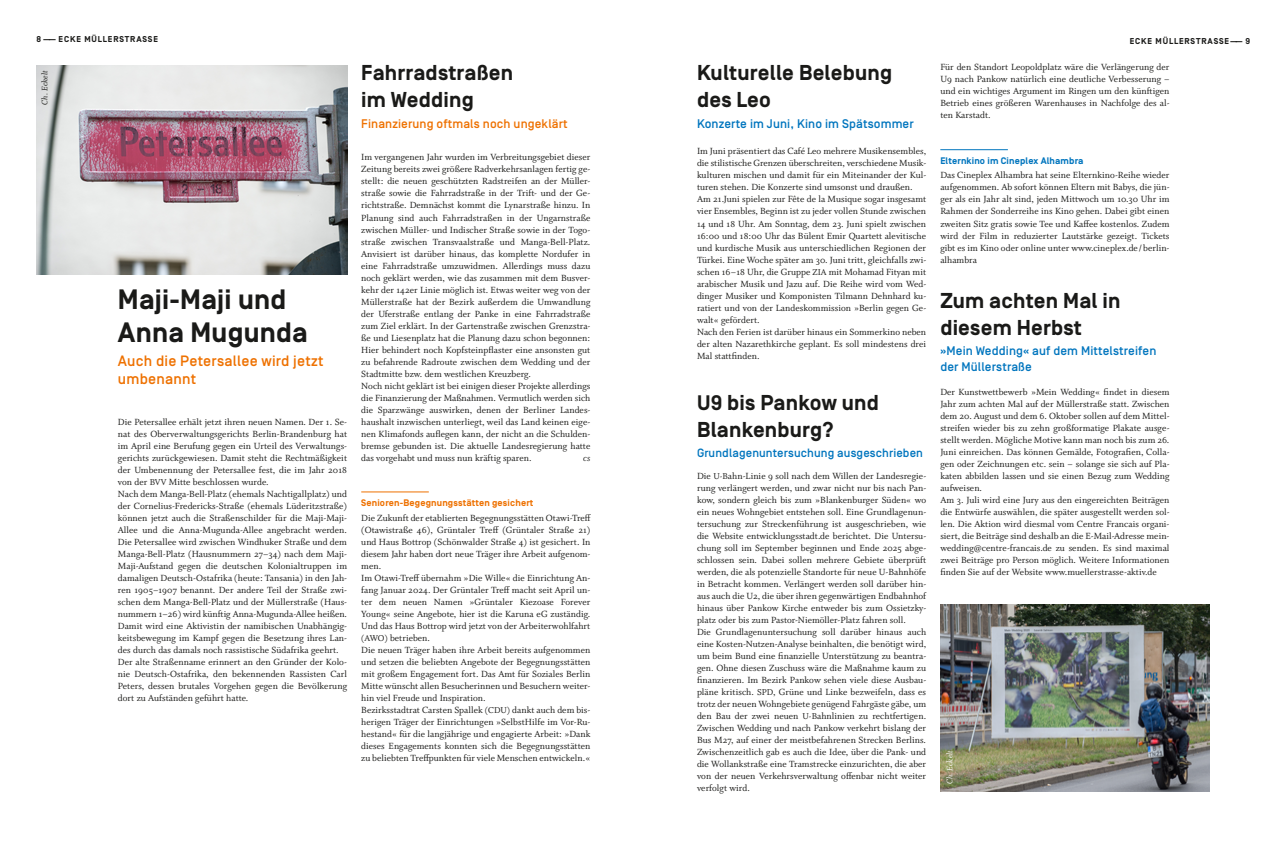
<style>
.page{position:relative;width:1287px;height:851px;background:#fff}
.page>*{position:absolute;margin:0;border:0;box-sizing:border-box;transform-origin:0 0}
.t1{font:700 28px/33.6px "Simplon Norm";letter-spacing:.01em;color:#1a1a18}
.t2{font:700 21.5px/27px "Simplon Norm";letter-spacing:.01em;color:#1a1a18}
.t3{font:500 15px/18px "Simplon Norm";letter-spacing:.015em;color:#ee7100}
.t4{font:500 12.5px/16px "Simplon Norm";letter-spacing:.01em;color:#0075be}
.t5{font:500 12.5px "Simplon Norm";letter-spacing:.01em;color:#ee7100}
.t6{font:500 12px "Simplon Norm";letter-spacing:.01em;color:#0075be}
.t7{font:10px/12px "Whitman";letter-spacing:.005em;color:#1a1a18}
.t8{font:italic 10px "Whitman";color:#1a1a18}
.t9{font:700 9.5px "Simplon Norm";letter-spacing:.015em;color:#ee7100}
.t10{font:700 9.5px "Simplon Norm";letter-spacing:.015em;color:#0075be}
.t11{font:italic 9px "Whitman";letter-spacing:.01em;color:#fff}
.t12{font:italic 9px "Whitman";letter-spacing:.01em;color:#1a1a18}
.t13{font:700 8.5px "Simplon Norm";letter-spacing:.1em;color:#1a1a18}
.s1{font-size:9.5px}
.s2{font-size:21px}
</style>
<div class="page">
<hr style="left:940px;top:149px;width:68px;height:1px;background:#0075be">
<hr style="left:361px;top:491px;width:68px;height:1px;background:#ee7100">
<img style="left:940px;top:604px;width:269px;height:187px">
<img style="left:36px;top:65px;width:311px;height:209px">
<p class="t13" style="left:37px;top:35px;width:123px">8 —— ECKE MÜLLERSTRASSE</p>
<p class="t13" style="left:1130px;top:36px;width:122px">ECKE MÜLLERSTRASSE—— 9</p>
<p class="t12" style="left:40px;top:104px;width:36px;rotate:-90deg">Ch. Eckelt</p>
<h1 class="t1" style="left:118px;top:283px;width:192px">Maji-Maji und<br>Anna Mugunda</h1>
<h3 class="t3" style="left:118px;top:352px;width:207px">Auch die Petersallee wird jetzt umbenannt</h3>
<p class="t7" style="left:118px;top:415px;width:231px">Die Petersallee erhält jetzt ihren neuen Namen. Der 1. Se&shy;nat des Oberverwaltungsgerichts Berlin-Brandenburg hat im April eine Berufung gegen ein Urteil des Verwaltungs&shy;gerichts zurückgewiesen. Damit steht die Rechtmäßigkeit der Umbenennung der Petersallee fest, die im Jahr 2018 von der <span class="s1">BVV</span> Mitte beschlossen wurde.<br>Nach dem Manga-Bell-Platz (ehemals Nachtigallplatz) und der Cornelius-Fredericks-Straße (ehemals Lüderitzstraße) können jetzt auch die Straßenschilder für die Maji-Maji-Allee und die Anna-Mugunda-Allee angebracht werden.<br>Die Petersallee wird zwischen Windhuker Straße und dem Manga-Bell-Platz (Hausnummern 27–34) nach dem Maji-Maji-Aufstand gegen die deutschen Kolonialtruppen im damaligen Deutsch-Ostafrika (heute: Tansania) in den Jah&shy;ren 1905–1907 benannt. Der andere Teil der Straße zwi&shy;schen dem Manga-Bell-Platz und der Müllerstraße (Haus&shy;nummern 1–26) wird künftig Anna-Mugunda-Allee heißen.<br>Damit wird eine Aktivistin der namibischen Unabhängig&shy;keitsbewegung im Kampf gegen die Besetzung ihres Lan&shy;des durch das damals noch rassistische Südafrika geehrt.<br>Der alte Straßenname erinnert an den Gründer der Kolo&shy;nie Deutsch-Ostafrika, den bekennenden Rassisten Carl Peters, dessen brutales Vorgehen gegen die Bevölkerung dort zu Aufständen geführt hatte.</p>
<h2 class="t2" style="left:361px;top:60px;width:153px">Fahrradstraßen im Wedding</h2>
<p class="t5" style="left:361px;top:117px;width:208px">Finanzierung oftmals noch ungeklärt</p>
<p class="t7" style="left:361px;top:151px;width:231px">Im vergangenen Jahr wurden im Verbreitungsgebiet dieser Zeitung bereits zwei größere Radverkehrsanlagen fertig ge&shy;stellt: die neuen geschützten Radstreifen an der Müller&shy;straße sowie die Fahrradstraße in der Trift- und der Ge&shy;richtstraße. Demnächst kommt die Lynarstraße hinzu. In Planung sind auch Fahrradstraßen in der Ungarnstraße zwischen Müller- und Indischer Straße sowie in der Togo&shy;straße zwischen Transvaalstraße und Manga-Bell-Platz.<br>Anvisiert ist darüber hinaus, das komplette Nordufer in eine Fahrradstraße umzuwidmen. Allerdings muss dazu noch geklärt werden, wie das zusammen mit dem Busver&shy;kehr der 142er Linie möglich ist. Etwas weiter weg von der Müllerstraße hat der Bezirk außerdem die Umwandlung der Uferstraße entlang der Panke in eine Fahrradstraße zum Ziel erklärt. In der Gartenstraße zwischen Grenzstra&shy;ße und Liesenplatz hat die Planung dazu schon begonnen:<br>Hier behindert noch Kopfsteinpflaster eine ansonsten gut zu befahrende Radroute zwischen dem Wedding und der Stadtmitte bzw. dem westlichen Kreuzberg.<br>Noch nicht geklärt ist bei einigen dieser Projekte allerdings die Finanzierung der Maßnahmen. Vermutlich werden sich die Sparzwänge auswirken, denen der Berliner Landes&shy;haushalt inzwischen unterliegt, weil das Land keinen eige&shy;nen Klimafonds auflegen kann, der nicht an die Schulden&shy;bremse gebunden ist. Die aktuelle Landesregierung hatte das vorgehabt und muss nun kräftig sparen.</p>
<p class="t8" style="left:583px;top:452px;width:9px">cs</p>
<p class="t9" style="left:361px;top:497px;width:174px">Senioren-Begegnungsstätten gesichert</p>
<p class="t7" style="left:361px;top:511px;width:231px">Die Zukunft der etablierten Begegnungsstätten Otawi-Treff (Otawistraße 46), Grüntaler Treff (Grüntaler Straße 21) und Haus Bottrop (Schönwalder Straße 4) ist gesichert. In diesem Jahr haben dort neue Träger ihre Arbeit aufgenom&shy;men.<br>Im Otawi-Treff übernahm »Die Wille« die Einrichtung An&shy;fang Januar 2024. Der Grüntaler Treff macht seit April un&shy;ter dem neuen Namen »Grüntaler Kiezoase Forever Young« seine Angebote, hier ist die Karuna eG zuständig.<br>Und das Haus Bottrop wird jetzt von der Arbeiterwohlfahrt <span class="s1">(AWO)</span> betrieben.<br>Die neuen Träger haben ihre Arbeit bereits aufgenommen und setzen die beliebten Angebote der Begegnungsstätten mit großem Engagement fort. Das Amt für Soziales Berlin Mitte wünscht allen Besucherinnen und Besuchern weiter&shy;hin viel Freude und Inspiration.<br>Bezirksstadtrat Carsten Spallek <span class="s1">(CDU)</span> dankt auch dem bis&shy;herigen Träger der Einrichtungen »SelbstHilfe im Vor-Ru&shy;hestand« für die langjährige und engagierte Arbeit: »Dank dieses Engagements konnten sich die Begegnungsstätten zu beliebten Treffpunkten für viele Menschen entwickeln.«</p>
<h2 class="t2" style="left:697px;top:60px;width:197px">Kulturelle Belebung des Leo</h2>
<p class="t4" style="left:697px;top:116px;width:218px">Konzerte im Juni, Kino im Spätsommer</p>
<p class="t7" style="left:697px;top:145px;width:231px">Im Juni präsentiert das Café Leo mehrere Musikensembles, die stilistische Grenzen überschreiten, verschiedene Musik&shy;kulturen mischen und damit für ein Miteinander der Kul&shy;turen stehen. Die Konzerte sind umsonst und draußen.<br>Am 21.Juni spielen zur Fête de la Musique sogar insgesamt vier Ensembles, Beginn ist zu jeder vollen Stunde zwischen 14 und 18 Uhr. Am Sonntag, dem 23. Juni spielt zwischen 16:00 und 18:00 Uhr das Bülent Emir Quartett alevitische und kurdische Musik aus unterschiedlichen Regionen der Türkei. Eine Woche später am 30. Juni tritt, gleichfalls zwi&shy;schen 16–18 Uhr, die Gruppe <span class="s1">ZIA</span> mit Mohamad Fityan mit arabischer Musik und Jazu auf. Die Reihe wird vom Wed&shy;dinger Musiker und Komponisten Tilmann Dehnhard ku&shy;ratiert und von der Landeskommission »Berlin gegen Ge&shy;walt« gefördert.<br>Nach den Ferien ist darüber hinaus ein Sommerkino neben der alten Nazarethkirche geplant. Es soll mindestens drei Mal stattfinden.</p>
<h2 class="t2" style="left:697px;top:390px;width:183px"><span class="s2">U9</span> bis Pankow und<br>Blankenburg?</h2>
<p class="t6" style="left:697px;top:446px;width:227px">Grundlagenuntersuchung ausgeschrieben</p>
<p class="t7" style="left:697px;top:469px;width:231px">Die <span class="s1">U-B</span>ahn-Linie 9 soll nach dem Willen der Landesregie&shy;rung verlängert werden, und zwar nicht nur bis nach Pan&shy;kow, sondern gleich bis zum »Blankenburger Süden« wo ein neues Wohngebiet entstehen soll. Eine Grundlagenun&shy;tersuchung zur Streckenführung ist ausgeschrieben, wie die Website entwicklungsstadt.de berichtet. Die Untersu&shy;chung soll im September beginnen und Ende 2025 abge&shy;schlossen sein. Dabei sollen mehrere Gebiete überprüft werden, die als potenzielle Standorte für neue U-Bahnhöfe in Betracht kommen. Verlängert werden soll darüber hin&shy;aus auch die U2, die über ihren gegenwärtigen Endbahnhof hinaus über Pankow Kirche entweder bis zum Ossietzky&shy;platz oder bis zum Pastor-Niemöller-Platz fahren soll.<br>Die Grundlagenuntersuchung soll darüber hinaus auch eine Kosten-Nutzen-Analyse beinhalten, die benötigt wird, um beim Bund eine finanzielle Unterstützung zu beantra&shy;gen. Ohne diesen Zuschuss wäre die Maßnahme kaum zu finanzieren. Im Bezirk Pankow sehen viele diese Ausbau&shy;pläne kritisch. <span class="s1">SPD</span>, Grüne und Linke bezweifeln, dass es trotz der neuen Wohngebiete genügend Fahrgäste gäbe, um den Bau der zwei neuen <span class="s1">U-B</span>ahnlinien zu rechtfertigen.<br>Zwischen Wedding und nach Pankow verkehrt bislang der Bus M27, auf einer der meistbefahrenen Strecken Berlins.<br>Zwischenzeitlich gab es auch die Idee, über die Pank- und die Wollankstraße eine Tramstrecke einzurichten, die aber von der neuen Verkehrsverwaltung offenbar nicht weiter verfolgt wird.</p>
<p class="t7" style="left:940px;top:61px;width:231px;text-align:justify">Für den Standort Leopoldplatz wäre die Verlängerung der U9 nach Pankow natürlich eine deutliche Verbesserung – und ein wichtiges Argument im Ringen um den künftigen Betrieb eines größeren Warenhauses in Nachfolge des al&shy;ten Karstadt.</p>
<p class="t10" style="left:940px;top:155px;width:145px">Elternkino im Cineplex Alhambra</p>
<p class="t7" style="left:940px;top:169px;width:231px;text-align:justify">Das Cineplex Alhambra hat seine Elternkino-Reihe wieder aufgenommen. Ab sofort können Eltern mit Babys, die jün&shy;ger als ein Jahr alt sind, jeden Mittwoch um 10.30 Uhr im Rahmen der Sonderreihe ins Kino gehen. Dabei gibt einen zweiten Sitz gratis sowie Tee und Kaffee kostenlos. Zudem wird der Film in reduzierter Lautstärke gezeigt. Tickets gibt es im Kino oder online unter www.cineplex.de/berlin&shy;alhambra</p>
<h2 class="t2" style="left:940px;top:288px;width:182px">Zum achten Mal in diesem Herbst</h2>
<p class="t4" style="left:940px;top:343px;width:218px">»Mein Wedding« auf dem Mittelstreifen der Müllerstraße</p>
<p class="t7" style="left:940px;top:385px;width:231px">Der Kunstwettbewerb »Mein Wedding« findet in diesem Jahr zum achten Mal auf der Müllerstraße statt. Zwischen dem 20. August und dem 6. Oktober sollen auf dem Mittel&shy;streifen wieder bis zu zehn großformatige Plakate ausge&shy;stellt werden. Mögliche Motive kann man noch bis zum 26.<br>Juni einreichen. Das können Gemälde, Fotografien, Colla&shy;gen oder Zeichnungen etc. sein – solange sie sich auf Pla&shy;katen abbilden lassen und sie einen Bezug zum Wedding aufweisen.<br>Am 3. Juli wird eine Jury aus den eingereichten Beiträgen die Entwürfe auswählen, die später ausgestellt werden sol&shy;len. Die Aktion wird diesmal vom Centre Francais organi&shy;siert, die Beiträge sind deshalb an die E-Mail-Adresse mein&shy;wedding@centre-francais.de zu senden. Es sind maximal zwei Beiträge pro Person möglich. Weitere Informationen finden Sie auf der Website www.muellerstrasse-aktiv.de</p>
<p class="t11" style="left:945px;top:784px;width:36px;rotate:-90deg">Ch. Eckelt</p>
</div>
